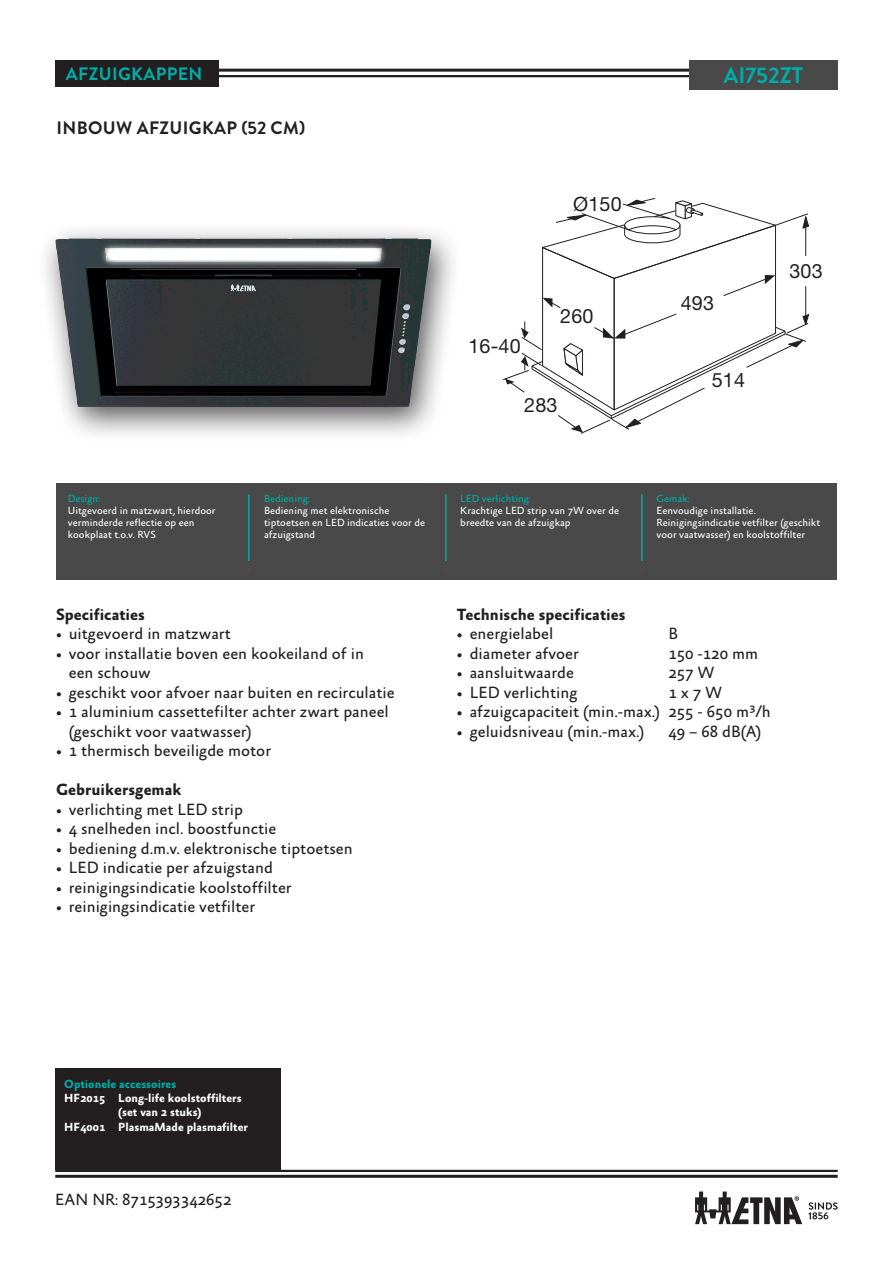
<style>
.page{position:relative;width:893px;height:1263px;background:#fff}
.page>*{position:absolute;margin:0;border:0;box-sizing:border-box;transform-origin:0 0}
.Kop{font:700 22.5px "Brandon Grotesque";color:#00ada8}
.t1{font:19.8px "Helvetica Neue LT Std";letter-spacing:.01em;color:#231f20}
.Kop-2{font:700 18px "Brandon Grotesque";letter-spacing:.02em;color:#00ada8}
.Kop-3{font:700 18px "Brandon Grotesque";letter-spacing:.02em;color:#231f20}
.producttekst_bullet{font:16.5px/19.5px "Absara Sans";color:#231f20}
.producttekst_tussenk{font:700 16.5px "Absara Sans";color:#231f20}
.EAN_NR_nieuwe_basis{font:16.5px "Absara Sans";color:#231f20}
.t2{font:700 12px "Absara Sans";color:#fff}
.Kop-4{font:700 12px "Absara Sans";color:#00ada8}
.Kop-5{font:10.5px/12px "Absara Sans";color:#fff}
.s1{color:#00ada8}
</style>
<div class="page">
<hr style="left:55px;top:69px;width:783px;height:3px;background:#231f20">
<hr style="left:55px;top:1175px;width:783px;height:3px;background:#231f20">
<hr style="left:55px;top:1170px;width:783px;height:2px;background:#231f20">
<hr style="left:55px;top:75px;width:783px;height:2px;background:#231f20">
<svg style="left:808px;top:1202px;width:30px;height:17px"></svg>
<svg style="left:695px;top:1191px;width:107px;height:33px"></svg>
<div style="left:56px;top:484px;width:781px;height:96px;background:#484948"></div>
<hr style="left:248px;top:495px;width:2px;height:74px;background:#00ada8">
<hr style="left:445px;top:495px;width:2px;height:74px;background:#00ada8">
<hr style="left:641px;top:495px;width:2px;height:74px;background:#00ada8">
<div style="left:55px;top:1068px;width:226px;height:102px;background:#231f20"></div>
<div style="left:56px;top:561px;width:781px;height:8px;background:#484948"></div>
<div style="left:55px;top:60px;width:164px;height:26px;background:#231f20"></div>
<div style="left:689px;top:60px;width:149px;height:30px;background:#484948"></div>
<div style="left:33px;top:220px;width:427px;height:222px;background:#231f20;opacity:.75"></div>
<img style="left:55px;top:238px;width:377px;height:169px">
<svg style="left:502px;top:198px;width:307px;height:236px"></svg>
<p class="Kop-2" style="left:64px;top:61px;width:122px">KOOKPLATEN</p>
<p class="Kop-2" style="left:66px;top:61px;width:138px">AFZUIGKAPPEN</p>
<p class="Kop" style="left:723px;top:59px;width:81px">AI752ZT</p>
<p class="Kop-3" style="left:56px;top:115px;width:250px">INBOUW AFZUIGKAP (52 CM)</p>
<p class="t1" style="left:573px;top:192px;width:50px">Ø150</p>
<p class="t1" style="left:468px;top:334px;width:54px">16-40</p>
<p class="t1" style="left:560px;top:304px;width:35px">260</p>
<p class="t1" style="left:524px;top:393px;width:35px">283</p>
<p class="t1" style="left:681px;top:291px;width:35px">493</p>
<p class="t1" style="left:712px;top:368px;width:35px">514</p>
<p class="t1" style="left:789px;top:259px;width:35px">303</p>
<p class="Kop-5" style="left:68px;top:493px;width:149px"><span class="s1">Design:<br></span>Uitgevoerd in matzwart, hierdoor verminderde reflectie op een kookplaat t.o.v. RVS</p>
<p class="Kop-5" style="left:264px;top:493px;width:162px"><span class="s1">Bediening:<br></span>Bediening met elektronische tiptoetsen en LED indicaties voor de afzuigstand</p>
<p class="Kop-5" style="left:460px;top:493px;width:160px"><span class="s1">LED verlichting:<br></span>Krachtige LED strip van 7W over de breedte van de afzuigkap</p>
<p class="Kop-5" style="left:657px;top:493px;width:165px"><span class="s1">Gemak:<br></span>Eenvoudige installatie.<br>Reinigingsindicatie vetfilter (geschikt voor vaatwasser) en koolstoffilter</p>
<p class="producttekst_tussenk" style="left:56px;top:605px;width:90px">Specificaties</p>
<p class="producttekst_bullet" style="left:56px;top:625px;width:176px">• uitgevoerd in matzwart</p>
<p class="producttekst_bullet" style="left:69px;top:644px;width:297px;text-indent:-13px">• voor installatie boven een kookeiland of in een schouw</p>
<p class="producttekst_bullet" style="left:56px;top:683px;width:340px">• geschikt voor afvoer naar buiten en recirculatie</p>
<p class="producttekst_bullet" style="left:69px;top:703px;width:322px;text-indent:-13px">• 1 aluminium cassettefilter achter zwart paneel (geschikt voor vaatwasser)</p>
<p class="producttekst_bullet" style="left:56px;top:742px;width:217px">• 1 thermisch beveiligde motor</p>
<p class="producttekst_tussenk" style="left:56px;top:781px;width:127px">Gebruikersgemak</p>
<p class="producttekst_bullet" style="left:56px;top:800px;width:189px">• verlichting met LED strip</p>
<p class="producttekst_bullet" style="left:56px;top:820px;width:222px">• 4 snelheden incl. boostfunctie</p>
<p class="producttekst_bullet" style="left:56px;top:839px;width:298px">• bediening d.m.v. elektronische tiptoetsen</p>
<p class="producttekst_bullet" style="left:56px;top:859px;width:218px">• LED indicatie per afzuigstand</p>
<p class="producttekst_bullet" style="left:56px;top:878px;width:237px">• reinigingsindicatie koolstoffilter</p>
<p class="producttekst_bullet" style="left:56px;top:898px;width:201px">• reinigingsindicatie vetfilter</p>
<p class="producttekst_tussenk" style="left:457px;top:605px;width:170px">Technische specificaties</p>
<p class="producttekst_bullet" style="left:457px;top:625px;width:98px">• energielabel</p>
<p class="producttekst_bullet" style="left:668px;top:625px;width:11px">B</p>
<p class="producttekst_bullet" style="left:457px;top:644px;width:124px">• diameter afvoer</p>
<p class="producttekst_bullet" style="left:668px;top:644px;width:91px">150 -120 mm</p>
<p class="producttekst_bullet" style="left:457px;top:664px;width:118px">• aansluitwaarde</p>
<p class="producttekst_bullet" style="left:668px;top:664px;width:48px">257 W</p>
<p class="producttekst_bullet" style="left:457px;top:683px;width:122px">• LED verlichting</p>
<p class="producttekst_bullet" style="left:668px;top:683px;width:55px">1x7W</p>
<p class="producttekst_bullet" style="left:457px;top:703px;width:315px">• afzuigcapaciteit (min.-max.) 255 - 650 m³/h</p>
<p class="producttekst_bullet" style="left:457px;top:722px;width:189px">• geluidsniveau (min.-max.)</p>
<p class="producttekst_bullet" style="left:668px;top:722px;width:95px">49 – 68 dB(A)</p>
<p class="Kop-4" style="left:64px;top:1077px;width:114px">Optionele accessoires</p>
<p class="t2" style="left:64px;top:1092px;width:179px">HF2015 Long-life koolstoffilters</p>
<p class="t2" style="left:118px;top:1106px;width:85px">(set van 2 stuks)</p>
<p class="t2" style="left:64px;top:1120px;width:185px">HF4001 PlasmaMade plasmafilter</p>
<p class="EAN_NR_nieuwe_basis" style="left:55px;top:1190px;width:178px">EAN NR: 8715393342652</p>
</div>
